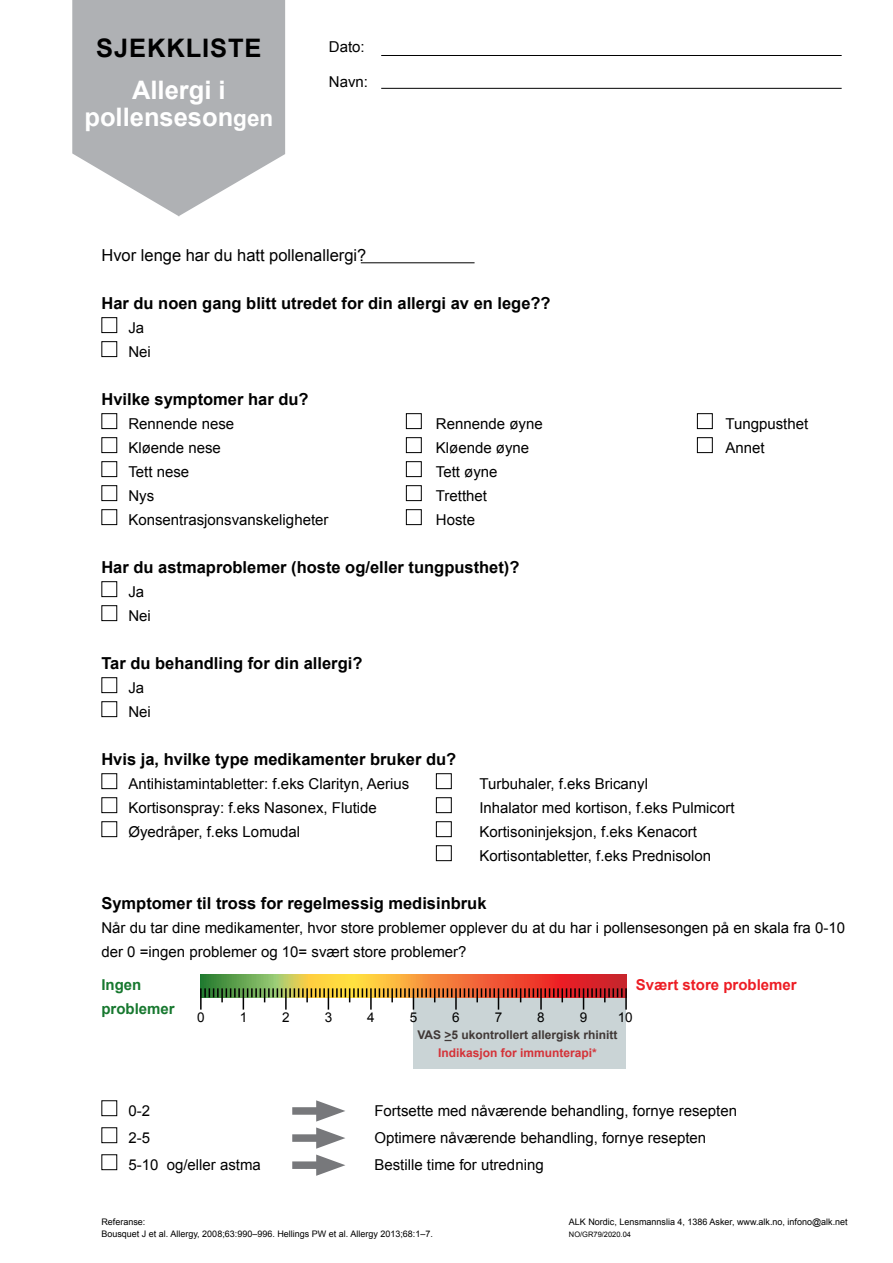
<style>
.page{position:relative;width:893px;height:1263px;background:#fff}
.page>*{position:absolute;margin:0;border:0;box-sizing:border-box;transform-origin:0 0}
.t1{font:700 25.5px/27px "Arial";color:#fff;text-align:center}
.t2{font:700 25.5px "Arial";letter-spacing:.035em;color:#000}
.t3{font:700 16.5px "Arial";color:#000}
.t4{font:16.5px "Arial";color:#000}
.t5{font:15px/24px "Arial";color:#000}
.t6{font:700 15px "Arial";color:#ed1d24}
.t7{font:700 15px/24px "Arial";color:#17782f}
.t8{font:13.5px "Arial";color:#000}
.t9{font:700 12px "Arial";color:#403836}
.t10{font:700 12px "Arial";color:#d43238}
.t11{font:9px/12px "Arial";color:#000}
.t12{font:7.5px "Arial";color:#000}
.s1{font-size:22.5px}
</style>
<div class="page">
<div style="left:101px;top:317px;width:16px;height:16px;border:1px solid #000"></div>
<div style="left:101px;top:341px;width:16px;height:16px;border:1px solid #000"></div>
<div style="left:101px;top:413px;width:16px;height:16px;border:1px solid #000"></div>
<div style="left:406px;top:413px;width:16px;height:16px;border:1px solid #000"></div>
<div style="left:697px;top:413px;width:16px;height:16px;border:1px solid #000"></div>
<div style="left:101px;top:437px;width:16px;height:16px;border:1px solid #000"></div>
<div style="left:406px;top:437px;width:16px;height:16px;border:1px solid #000"></div>
<div style="left:697px;top:437px;width:16px;height:16px;border:1px solid #000"></div>
<div style="left:101px;top:461px;width:16px;height:16px;border:1px solid #000"></div>
<div style="left:406px;top:461px;width:16px;height:16px;border:1px solid #000"></div>
<div style="left:101px;top:485px;width:16px;height:16px;border:1px solid #000"></div>
<div style="left:406px;top:485px;width:16px;height:16px;border:1px solid #000"></div>
<div style="left:101px;top:509px;width:16px;height:16px;border:1px solid #000"></div>
<div style="left:406px;top:509px;width:16px;height:16px;border:1px solid #000"></div>
<div style="left:101px;top:581px;width:16px;height:16px;border:1px solid #000"></div>
<div style="left:101px;top:605px;width:16px;height:16px;border:1px solid #000"></div>
<div style="left:101px;top:677px;width:16px;height:16px;border:1px solid #000"></div>
<div style="left:101px;top:701px;width:16px;height:16px;border:1px solid #000"></div>
<div style="left:101px;top:773px;width:16px;height:16px;border:1px solid #000"></div>
<div style="left:436px;top:773px;width:16px;height:16px;border:1px solid #000"></div>
<div style="left:101px;top:797px;width:16px;height:16px;border:1px solid #000"></div>
<div style="left:436px;top:797px;width:16px;height:16px;border:1px solid #000"></div>
<div style="left:101px;top:821px;width:16px;height:16px;border:1px solid #000"></div>
<div style="left:436px;top:821px;width:16px;height:16px;border:1px solid #000"></div>
<div style="left:436px;top:845px;width:16px;height:16px;border:1px solid #000"></div>
<div style="left:101px;top:1100px;width:16px;height:16px;border:1px solid #000"></div>
<div style="left:101px;top:1127px;width:16px;height:16px;border:1px solid #000"></div>
<div style="left:101px;top:1154px;width:16px;height:16px;border:1px solid #000"></div>
<hr style="left:361px;top:262px;width:114px;height:1px;background:#000">
<hr style="left:381px;top:55px;width:461px;height:1px;background:#000">
<hr style="left:381px;top:88px;width:461px;height:1px;background:#000">
<svg style="left:72px;top:0;width:213px;height:216px;background:#babcbe"></svg>
<div style="left:413px;top:998px;width:213px;height:71px;background:#cad4d6"></div>
<svg style="left:200px;top:974px;width:427px;height:23px;background:#d3843d"></svg>
<hr style="left:200px;top:988px;width:2px;height:21px;background:#000">
<hr style="left:625px;top:988px;width:2px;height:21px;background:#000">
<hr style="left:285px;top:988px;width:2px;height:21px;background:#000">
<hr style="left:370px;top:988px;width:2px;height:21px;background:#000">
<hr style="left:455px;top:988px;width:2px;height:21px;background:#000">
<hr style="left:540px;top:988px;width:2px;height:21px;background:#000">
<svg style="left:204px;top:988px;width:78px;height:21px"></svg>
<svg style="left:289px;top:988px;width:78px;height:21px"></svg>
<svg style="left:374px;top:988px;width:78px;height:21px"></svg>
<svg style="left:459px;top:988px;width:79px;height:21px"></svg>
<svg style="left:544px;top:988px;width:79px;height:21px"></svg>
<div style="left:292px;top:1161px;width:36px;height:8px;background:#77787b"></div>
<div style="left:292px;top:1107px;width:36px;height:8px;background:#77787b"></div>
<svg style="left:316px;top:1100px;width:29px;height:21px"></svg>
<div style="left:292px;top:1134px;width:36px;height:8px;background:#77787b"></div>
<svg style="left:316px;top:1127px;width:29px;height:49px"></svg>
<h1 class="t2" style="left:96px;top:30px;width:167px">SJEKKLISTE</h1>
<h1 class="t1" style="left:84px;top:77px;width:190px">Allergi i pollenseson<span class="s1">gen</span></h1>
<p class="t5" style="left:329px;top:35px;width:37px">Dato:</p>
<p class="t5" style="left:329px;top:70px;width:41px">Navn:</p>
<p class="t4" style="left:101px;top:244px;width:267px">Hvor lenge har du hatt pollenallergi?</p>
<p class="t3" style="left:101px;top:292px;width:451px">Har du noen gang blitt utredet for din allergi av en lege??</p>
<p class="t5" style="left:128px;top:316px;width:24px">Ja<br>Nei</p>
<p class="t3" style="left:101px;top:388px;width:209px">Hvilke symptomer har du?</p>
<p class="t5" style="left:128px;top:412px;width:107px">Rennende nese</p>
<p class="t5" style="left:436px;top:412px;width:108px">Rennende øyne</p>
<p class="t5" style="left:725px;top:412px;width:84px">Tungpusthet</p>
<p class="t5" style="left:128px;top:436px;width:94px">Kløende nese</p>
<p class="t5" style="left:436px;top:436px;width:95px">Kløende øyne</p>
<p class="t5" style="left:725px;top:436px;width:41px">Annet</p>
<p class="t5" style="left:128px;top:460px;width:62px">Tett nese</p>
<p class="t5" style="left:436px;top:460px;width:63px">Tett øyne</p>
<p class="t5" style="left:128px;top:484px;width:27px">Nys</p>
<p class="t5" style="left:436px;top:484px;width:53px">Tretthet</p>
<p class="t5" style="left:128px;top:508px;width:202px">Konsentrasjonsvanskeligheter</p>
<p class="t5" style="left:436px;top:508px;width:41px">Hoste</p>
<p class="t3" style="left:101px;top:556px;width:420px">Har du astmaproblemer (hoste og/eller tungpusthet)?</p>
<p class="t5" style="left:128px;top:580px;width:24px">Ja<br>Nei</p>
<p class="t3" style="left:101px;top:652px;width:262px">Tar du behandling for din allergi?</p>
<p class="t5" style="left:128px;top:676px;width:24px">Ja<br>Nei</p>
<p class="t3" style="left:101px;top:748px;width:356px">Hvis ja, hvilke type medikamenter bruker du?</p>
<p class="t5" style="left:128px;top:772px;width:282px">Antihistamintabletter: f.eks Clarityn, Aerius</p>
<p class="t5" style="left:479px;top:772px;width:170px">Turbuhaler, f.eks Bricanyl</p>
<p class="t5" style="left:128px;top:796px;width:250px">Kortisonspray: f.eks Nasonex, Flutide</p>
<p class="t5" style="left:479px;top:796px;width:257px">Inhalator med kortison, f.eks Pulmicort</p>
<p class="t5" style="left:128px;top:820px;width:173px">Øyedråper, f.eks Lomudal</p>
<p class="t5" style="left:479px;top:820px;width:233px">Kortisoninjeksjon, f.eks Kenacort<br>Kortisontabletter, f.eks Prednisolon</p>
<p class="t3" style="left:101px;top:892px;width:387px">Symptomer til tross for regelmessig medisinbruk</p>
<p class="t5" style="left:101px;top:916px;width:745px">Når du tar dine medikamenter, hvor store problemer opplever du at du har i pollensesongen på en skala fra 0-10 der 0 =ingen problemer og 10= svært store problemer?</p>
<p class="t7" style="left:101px;top:973px;width:75px">Ingen problemer</p>
<p class="t6" style="left:636px;top:974px;width:162px">Svært store problemer</p>
<p class="t9" style="left:417px;top:1026px;width:202px">VAS &gt;5 ukontrollert allergisk rhinitt</p>
<p class="t10" style="left:438px;top:1044px;width:160px">Indikasjon for immunterapi*</p>
<p class="t8" style="left:197px;top:1008px;width:9px">0</p>
<p class="t8" style="left:240px;top:1008px;width:9px">1</p>
<p class="t8" style="left:282px;top:1008px;width:9px">2</p>
<p class="t8" style="left:325px;top:1008px;width:9px">3</p>
<p class="t8" style="left:367px;top:1008px;width:9px">4</p>
<p class="t8" style="left:410px;top:1008px;width:9px">5</p>
<p class="t8" style="left:452px;top:1008px;width:9px">6</p>
<p class="t8" style="left:495px;top:1008px;width:9px">7</p>
<p class="t8" style="left:537px;top:1008px;width:9px">8</p>
<p class="t8" style="left:618px;top:1008px;width:17px">10</p>
<p class="t8" style="left:580px;top:1008px;width:9px">9</p>
<p class="t5" style="left:128px;top:1099px;width:23px">0-2</p>
<p class="t5" style="left:374px;top:1099px;width:364px">Fortsette med nåværende behandling, fornye resepten</p>
<p class="t5" style="left:128px;top:1126px;width:23px">2-5</p>
<p class="t5" style="left:374px;top:1126px;width:333px">Optimere nåværende behandling, fornye resepten</p>
<p class="t5" style="left:128px;top:1153px;width:134px">5-10 og/eller astma</p>
<p class="t5" style="left:374px;top:1153px;width:171px">Bestille time for utredning</p>
<p class="t11" style="left:101px;top:1216px;width:333px">Referanse:<br>Bousquet J et al. Allergy, 2008;63:990–996. Hellings PW et al. Allergy 2013;68:1–7.</p>
<p class="t11" style="left:569px;top:1216px;width:280px">ALK Nordic, Lensmannslia 4, 1386 Asker, www.alk.no, infono@alk.net</p>
<p class="t12" style="left:569px;top:1229px;width:64px">NO/GR79/2020.04</p>
</div>
